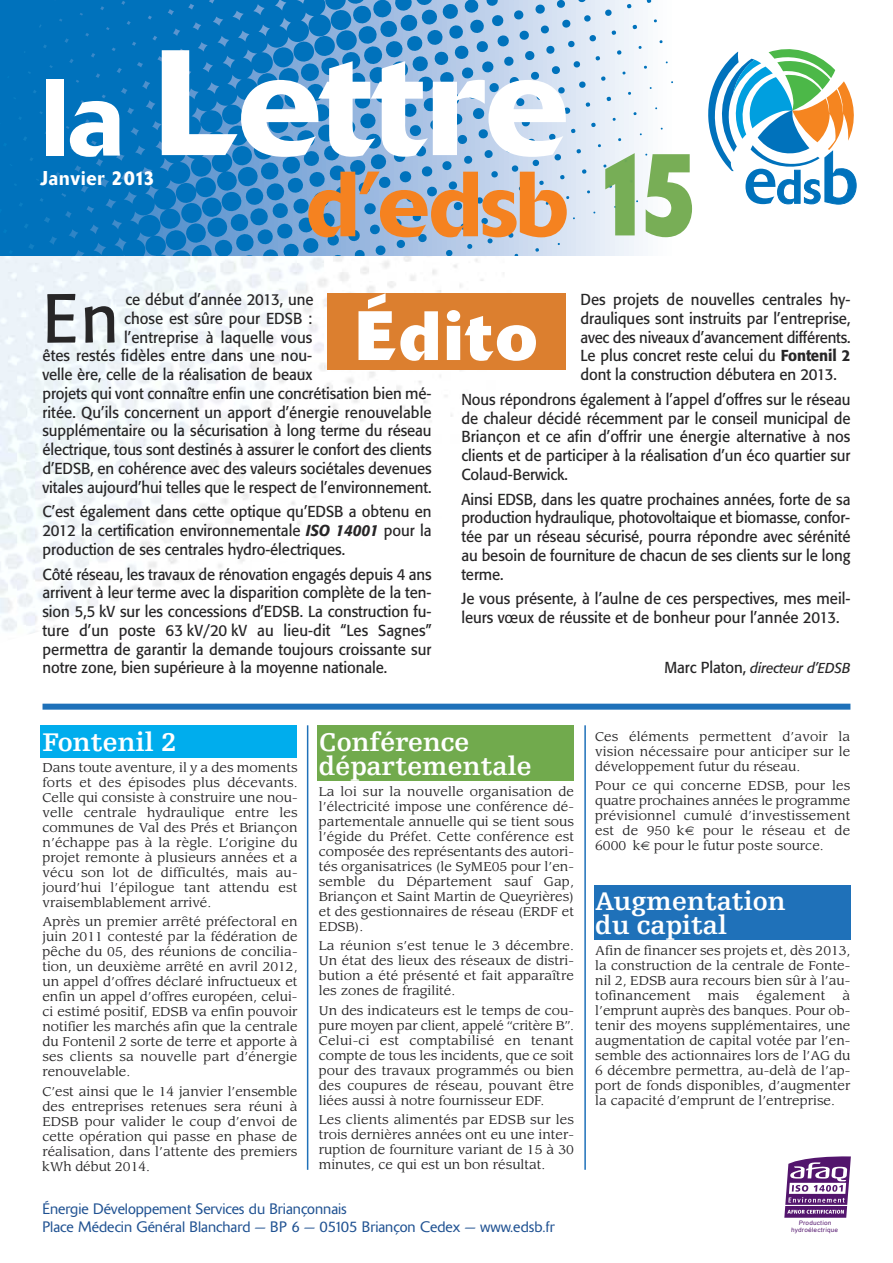
<style>
.page{position:relative;width:893px;height:1263px;background:#fff}
.page>*{position:absolute;margin:0;border:0;box-sizing:border-box;transform-origin:0 0}
.t1{font:500 91.5px "Delta";color:#f58220}
.t2{font:700 69px "Delta";letter-spacing:.05em;color:#fff}
.t3{font:68.55px "Formata";color:#272627;scale:.95 1}
.t4{font:700 27px/24px "Egyptienne F";color:#fff}
.t5{font:500 19.8px "Delta";letter-spacing:.05em;color:#fff;scale:.91 1}
.t6{font:15.75px/18.8px "Formata";letter-spacing:-.005em;color:#272627;text-align:justify;scale:.95 1}
.t7{font:300 15px/18px "Delta";color:#205292}
.t8{font:italic 14.25px "Formata";letter-spacing:-.005em;color:#272627;scale:.95 1}
.t9{font:12.45px/15px "Leawood";color:#272627;text-align:justify;scale:1.05 1}
.t10{font:6.15px/7.1px "Arial";color:#53156d;text-align:center}
.s1{font-weight:500}
.s2{font-style:normal;font-size:15.75px}
.s3{font-weight:500;font-style:italic}
</style>
<div class="page">
<img style="left:0;top:255px;width:569px;height:379px">
<div style="left:0;top:0;width:162px;height:255px;background:#0072bc"></div>
<div style="left:46px;top:79px;width:18px;height:77px;background:#fff"></div>
<svg style="left:70px;top:101px;width:50px;height:56px"></svg>
<svg style="left:162px;top:0;width:511px;height:255px"></svg>
<svg style="left:708px;top:49px;width:149px;height:156px"></svg>
<div style="left:40px;top:725px;width:257px;height:33px;background:#00aded"></div>
<div style="left:594px;top:886px;width:257px;height:54px;background:#1f71b9"></div>
<div style="left:317px;top:725px;width:257px;height:56px;background:#71aa4d"></div>
<hr style="left:307px;top:725px;width:1px;height:445px;background:#1f71b9">
<hr style="left:584px;top:725px;width:2px;height:445px;background:#1f71b9">
<div style="left:43px;top:704px;width:807px;height:6px;background:#1f71b9"></div>
<div style="left:327px;top:293px;width:238px;height:76px;background:#dc7f2f"></div>
<img style="left:605px;top:153px;width:87px;height:84px">
<svg style="left:784px;top:1156px;width:67px;height:62px"></svg>
<hr style="left:785px;top:1205px;width:62px;height:1px;background:#fff">
<h3 class="t5" style="left:40px;top:171px;width:128px">Janvier 2013</h3>
<h1 class="t1" style="left:306px;top:172px;width:264px">d’edsb</h1>
<h3 class="t3" style="left:43px;top:289px;width:82px">En</h3>
<p class="t6" style="left:125px;top:291px;width:200px">ce début d’année 2013, une</p>
<p class="t6" style="left:580px;top:291px;width:286px">Des projets de nouvelles centrales hy&shy;drauliques sont instruits par l’entreprise, avec des niveaux d’avancement différents.<br>Le plus concret reste celui du <span class="s1">Fontenil 2 </span>dont la construction débutera en 2013.</p>
<p class="t6" style="left:461px;top:391px;width:411px">Nous répondrons également à l’appel d’offres sur le réseau de chaleur décidé récemment par le conseil municipal de Briançon et ce afin d’offrir une énergie alternative à nos clients et de participer à la réalisation d’un éco quartier sur Colaud-Berwick.</p>
<p class="t6" style="left:461px;top:491px;width:411px">Ainsi EDSB, dans les quatre prochaines années, forte de sa production hydraulique, photovoltaique et biomasse, confor&shy;tée par un réseau sécurisé, pourra répondre avec sérénité au besoin de fourniture de chacun de ses clients sur le long terme.</p>
<p class="t6" style="left:461px;top:591px;width:411px">Je vous présente, à l’aulne de ces perspectives, mes meil&shy;leurs vœux de réussite et de bonheur pour l’année 2013.</p>
<p class="t8" style="left:664px;top:661px;width:197px"><span class="s2">Marc Platon,</span> directeur d’EDSB</p>
<h2 class="t2" style="left:355px;top:311px;width:183px">Édito</h2>
<p class="t6" style="left:124px;top:310px;width:200px">chose est sûre pour EDSB :</p>
<p class="t6" style="left:124px;top:329px;width:200px">l’entreprise à laquelle vous</p>
<p class="t6" style="left:43px;top:348px;width:285px">êtes restés fidèles entre dans une nou-</p>
<p class="t6" style="left:43px;top:366px;width:285px">velle ère, celle de la réalisation de beaux</p>
<p class="t6" style="left:43px;top:385px;width:411px">projets qui vont connaître enfin une concrétisation bien mé-</p>
<p class="t6" style="left:43px;top:404px;width:411px">ritée. Qu’ils concernent un apport d’énergie renouvelable</p>
<p class="t6" style="left:43px;top:423px;width:411px">supplémentaire ou la sécurisation à long terme du réseau</p>
<p class="t6" style="left:43px;top:441px;width:411px">électrique, tous sont destinés à assurer le confort des clients</p>
<p class="t6" style="left:43px;top:460px;width:411px">d’EDSB, en cohérence avec des valeurs sociétales devenues</p>
<p class="t6" style="left:43px;top:479px;width:411px">vitales aujourd’hui telles que le respect de l’environnement.</p>
<p class="t6" style="left:43px;top:504px;width:411px">C’est également dans cette optique qu’EDSB a obtenu en 2012 la certification environnementale <span class="s3">ISO 14001</span> pour la production de ses centrales hydro-électriques.</p>
<p class="t6" style="left:43px;top:566px;width:411px">Côté réseau, les travaux de rénovation engagés depuis 4 ans arrivent à leur terme avec la disparition complète de la ten&shy;sion 5,5 kV sur les concessions d’EDSB. La construction fu&shy;ture d’un poste 63 kV/20 kV au lieu-dit “Les Sagnes” permettra de garantir la demande toujours croissante sur notre zone, bien supérieure à la moyenne nationale.</p>
<h3 class="t4" style="left:43px;top:732px;width:135px">Fontenil 2</h3>
<p class="t9" style="left:42px;top:761px;width:244px">Dans toute aventure, il y a des moments forts et des épisodes plus décevants.<br>Celle qui consiste à construire une nou&shy;velle centrale hydraulique entre les communes de Val des Prés et Briançon n’échappe pas à la règle. L’origine du projet remonte à plusieurs années et a vécu son lot de difficultés, mais au&shy;jourd’hui l’épilogue tant attendu est vraisemblablement arrivé.</p>
<p class="t9" style="left:42px;top:915px;width:245px">Après un premier arrêté préfectoral en juin 2011 contesté par la fédération de pêche du 05, des réunions de concilia&shy;tion, un deuxième arrêté en avril 2012, un appel d’offres déclaré infructueux et enfin un appel d’offres européen, celui&shy;ci estimé positif, EDSB va enfin pouvoir notifier les marchés afin que la centrale du Fontenil 2 sorte de terre et apporte à ses clients sa nouvelle part d’énergie renouvelable.</p>
<p class="t9" style="left:42px;top:1085px;width:245px">C’est ainsi que le 14 janvier l’ensemble des entreprises retenues sera réuni à EDSB pour valider le coup d’envoi de cette opération qui passe en phase de réalisation, dans l’attente des premiers kWh début 2014.</p>
<h3 class="t4" style="left:319px;top:732px;width:214px">Conférence départementale</h3>
<p class="t9" style="left:319px;top:785px;width:244px">La loi sur la nouvelle organisation de l’électricité impose une conférence dé&shy;partementale annuelle qui se tient sous l’égide du Préfet. Cette conférence est composée des représentants des autori&shy;tés organisatrices (le SyME05 pour l’en&shy;semble du Département sauf Gap, Briançon et Saint Martin de Queyrières) et des gestionnaires de réseau (ERDF et EDSB).</p>
<p class="t9" style="left:319px;top:939px;width:244px">La réunion s’est tenue le 3 décembre.<br>Un état des lieux des réseaux de distri&shy;bution a été présenté et fait apparaître les zones de fragilité.</p>
<p class="t9" style="left:319px;top:1004px;width:244px">Un des indicateurs est le temps de cou&shy;pure moyen par client, appelé “critère B”.<br>Celui-ci est comptabilisé en tenant compte de tous les incidents, que ce soit pour des travaux programmés ou bien des coupures de réseau, pouvant être liées aussi à notre fournisseur EDF.</p>
<p class="t9" style="left:319px;top:1113px;width:244px">Les clients alimentés par EDSB sur les trois dernières années ont eu une inter&shy;ruption de fourniture variant de 15 à 30 minutes, ce qui est un bon résultat.</p>
<p class="t7" style="left:43px;top:1201px;width:514px">Énergie Développement Services du Briançonnais<br>Place Médecin Général Blanchard — BP 6 — 05105 Briançon Cedex — www.edsb.fr</p>
<p class="t9" style="left:595px;top:730px;width:244px">Ces éléments permettent d’avoir la vision nécessaire pour anticiper sur le développement futur du réseau.</p>
<p class="t9" style="left:595px;top:779px;width:244px">Pour ce qui concerne EDSB, pour les quatre prochaines années le programme prévisionnel cumulé d’investissement est de 950 k</p>
<p class="t9" style="left:595px;top:824px;width:244px;text-indent:108px">pour le réseau et de<br>6000 k pour le futur poste source.</p>
<h3 class="t4" style="left:595px;top:891px;width:192px">Augmentation du capital</h3>
<p class="t9" style="left:595px;top:944px;width:244px">Afin de financer ses projets et, dès 2013, la construction de la centrale de Fonte&shy;nil 2, EDSB aura recours bien sûr à l’au&shy;tofinancement</p>
<p class="t9" style="left:595px;top:989px;width:244px;text-indent:247px">à l’emprunt auprès des banques. Pour ob&shy;tenir des moyens supplémentaires, une augmentation de capital votée par l’en&shy;semble des actionnaires lors de l’AG du 6 décembre permettra, au-delà de l’ap&shy;port de fonds disponibles, d’augmenter la capacité d’emprunt de l’entreprise.</p>
<p class="t9" style="left:708px;top:989px;width:31px">mais</p>
<p class="t9" style="left:756px;top:989px;width:67px">également</p>
<p class="t10" style="left:791px;top:1219px;width:49px">Production hydroélectrique</p>
</div>
